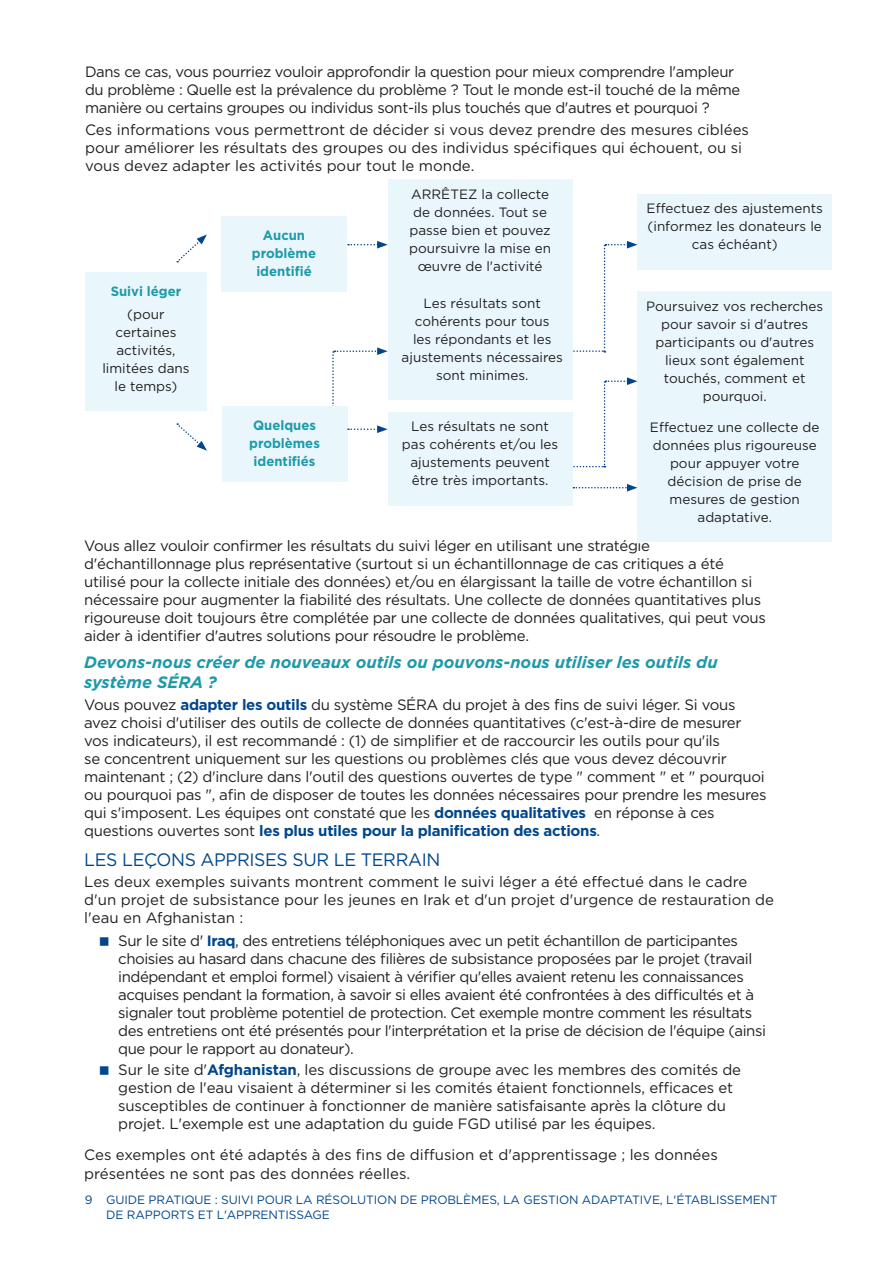
<style>
.page{position:relative;width:893px;height:1263px;background:#fff}
.page>*{position:absolute;margin:0;border:0;box-sizing:border-box;transform-origin:0 0}
.Subhead_Gotham{font:18px "Gotham";letter-spacing:-.02em;color:#01468c}
.Small_head_Gotham{font:italic 700 16.5px/19.5px "Gotham";color:#1d9aaa}
.Body_1{font:15px/18px "Gotham";letter-spacing:-.02em;color:#231f20}
.Body_1-2{font:15px/18px "Gotham";color:#231f20}
.BOX_body_text{font:13.5px/18px "Gotham";color:#231f20;text-align:center}
.Box_heading_blue{font:700 13.5px/18px "Gotham";color:#1d9aaa;text-align:center}
.t1{font:12px/15px "Gotham";letter-spacing:-.01em;color:#01468c}
.s1{font-weight:700;color:#01468c}
</style>
<div class="page">
<div style="left:85px;top:273px;width:122px;height:39px;background:#e9f7fc"></div>
<div style="left:85px;top:299px;width:122px;height:111px;background:#e9f7fc"></div>
<div style="left:221px;top:216px;width:126px;height:75px;background:#e9f7fc"></div>
<div style="left:222px;top:406px;width:125px;height:75px;background:#e9f7fc"></div>
<div style="left:388px;top:180px;width:185px;height:111px;background:#e9f7fc"></div>
<div style="left:637px;top:194px;width:195px;height:75px;background:#e9f7fc"></div>
<div style="left:388px;top:288px;width:185px;height:111px;background:#e9f7fc"></div>
<div style="left:637px;top:292px;width:195px;height:129px;background:#e9f7fc"></div>
<div style="left:388px;top:412px;width:185px;height:93px;background:#e9f7fc"></div>
<div style="left:637px;top:412px;width:195px;height:129px;background:#e9f7fc"></div>
<svg style="left:177px;top:234px;width:30px;height:28px"></svg>
<svg style="left:177px;top:423px;width:30px;height:28px"></svg>
<svg style="left:348px;top:241px;width:40px;height:8px"></svg>
<svg style="left:573px;top:241px;width:64px;height:112px"></svg>
<svg style="left:568px;top:377px;width:69px;height:90px"></svg>
<svg style="left:573px;top:484px;width:64px;height:8px"></svg>
<svg style="left:332px;top:347px;width:56px;height:86px"></svg>
<p class="Body_1" style="left:85px;top:62px;width:657px">Dans ce cas, vous pourriez vouloir approfondir la question pour mieux comprendre l'ampleur du problème : Quelle est la prévalence du problème ? Tout le monde est-il touché de la même manière ou certains groupes ou individus sont-ils plus touchés que d'autres et pourquoi ?</p>
<p class="Body_1-2" style="left:85px;top:120px;width:665px">Ces informations vous permettront de décider si vous devez prendre des mesures ciblées pour améliorer les résultats des groupes ou des individus spécifiques qui échouent, ou si vous devez adapter les activités pour tout le monde.</p>
<p class="Box_heading_blue" style="left:111px;top:282px;width:72px">Suivi léger</p>
<p class="BOX_body_text" style="left:102px;top:305px;width:89px">(pour certaines activités, limitées dans le temps)</p>
<p class="Box_heading_blue" style="left:252px;top:226px;width:66px">Aucun problème identifié</p>
<p class="Box_heading_blue" style="left:249px;top:416px;width:72px">Quelques problèmes identifiés</p>
<p class="BOX_body_text" style="left:409px;top:185px;width:144px">ARRÊTEZ la collecte de données. Tout se passe bien et pouvez poursuivre la mise en œuvre de l'activité</p>
<p class="BOX_body_text" style="left:647px;top:199px;width:178px">Effectuez des ajustements (informez les donateurs le cas échéant)</p>
<p class="BOX_body_text" style="left:402px;top:294px;width:163px">Les résultats sont cohérents pour tous<br>les répondants et les ajustements nécessaires sont minimes.</p>
<p class="BOX_body_text" style="left:646px;top:297px;width:179px">Poursuivez vos recherches pour savoir si d'autres participants ou d'autres lieux sont également touchés, comment et pourquoi.</p>
<p class="BOX_body_text" style="left:402px;top:417px;width:158px">Les résultats ne sont pas cohérents et/ou les ajustements peuvent être très importants.</p>
<p class="BOX_body_text" style="left:650px;top:417px;width:171px">Effectuez une collecte de données plus rigoureuse pour appuyer votre décision de prise de mesures de gestion adaptative.</p>
<p class="Body_1" style="left:84px;top:537px;width:683px">Vous allez vouloir confirmer les résultats du suivi léger en utilisant une stratégie d'échantillonnage plus représentative (surtout si un échantillonnage de cas critiques a été utilisé pour la collecte initiale des données) et/ou en élargissant la taille de votre échantillon si nécessaire pour augmenter la fiabilité des résultats. Une collecte de données quantitatives plus rigoureuse doit toujours être complétée par une collecte de données qualitatives, qui peut vous aider à identifier d'autres solutions pour résoudre le problème.</p>
<p class="Small_head_Gotham" style="left:84px;top:653px;width:635px">Devons-nous créer de nouveaux outils ou pouvons-nous utiliser les outils du système SÉRA ?</p>
<p class="Body_1" style="left:84px;top:696px;width:684px">Vous pouvez <span class="s1">adapter les outils</span> du système SÉRA du projet à des fins de suivi léger. Si vous avez choisi d'utiliser des outils de collecte de données quantitatives (c'est-à-dire de mesurer vos indicateurs), il est recommandé : (1) de simplifier et de raccourcir les outils pour qu'ils<br>se concentrent uniquement sur les questions ou problèmes clés que vous devez découvrir maintenant ; (2) d'inclure dans l'outil des questions ouvertes de type " comment " et " pourquoi ou pourquoi pas ", afin de disposer de toutes les données nécessaires pour prendre les mesures qui s'imposent. Les équipes ont constaté que les <span class="s1">données qualitatives</span> en réponse à ces questions ouvertes sont <span class="s1">les plus utiles pour la planification des actions</span>.</p>
<p class="Subhead_Gotham" style="left:84px;top:848px;width:358px">LES LEÇONS APPRISES SUR LE TERRAIN</p>
<p class="Body_1-2" style="left:84px;top:873px;width:691px">Les deux exemples suivants montrent comment le suivi léger a été effectué dans le cadre d'un projet de subsistance pour les jeunes en Irak et d'un projet d'urgence de restauration de l'eau en Afghanistan :</p>
<p class="Body_1" style="left:118px;top:931px;width:649px">Sur le site d' <span class="s1">Iraq</span>, des entretiens téléphoniques avec un petit échantillon de participantes choisies au hasard dans chacune des filières de subsistance proposées par le projet (travail indépendant et emploi formel) visaient à vérifier qu'elles avaient retenu les connaissances acquises pendant la formation, à savoir si elles avaient été confrontées à des difficultés et à signaler tout problème potentiel de protection. Cet exemple montre comment les résultats des entretiens ont été présentés pour l'interprétation et la prise de décision de l'équipe (ainsi que pour le rapport au donateur).</p>
<p class="Body_1" style="left:118px;top:1060px;width:624px">Sur le site d'<span class="s1">Afghanistan</span>, les discussions de groupe avec les membres des comités de gestion de l'eau visaient à déterminer si les comités étaient fonctionnels, efficaces et susceptibles de continuer à fonctionner de manière satisfaisante après la clôture du projet. L'exemple est une adaptation du guide FGD utilisé par les équipes.</p>
<p class="Body_1-2" style="left:84px;top:1145px;width:635px;line-height:18.8px">Ces exemples ont été adaptés à des fins de diffusion et d'apprentissage ; les données présentées ne sont pas des données réelles.</p>
<p class="t1" style="left:106px;top:1192px;width:673px;text-indent:-21px">9 GUIDE PRATIQUE : SUIVI POUR LA RÉSOLUTION DE PROBLÈMES, LA GESTION ADAPTATIVE, L'ÉTABLISSEMENT<br>DE RAPPORTS ET L'APPRENTISSAGE</p>
</div>
